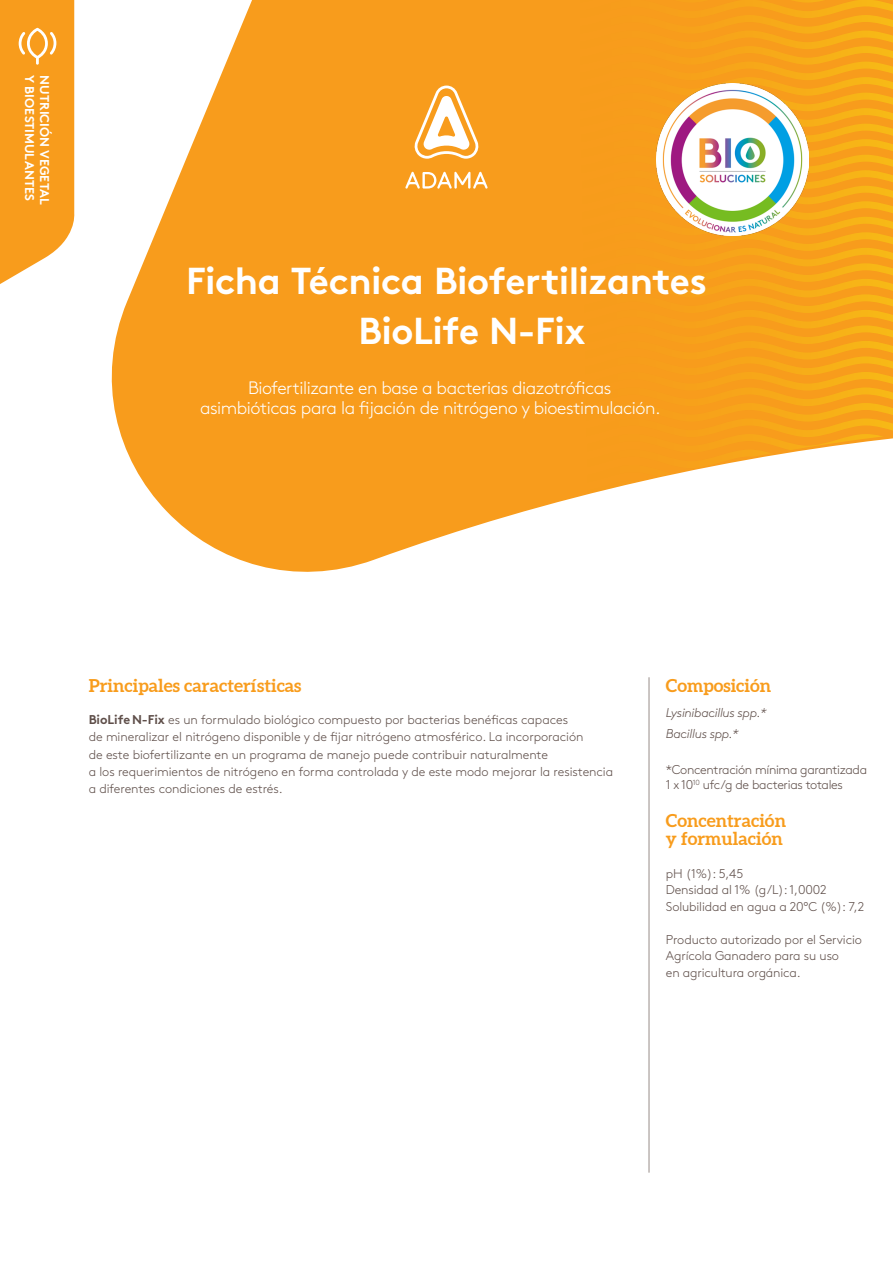
<style>
.page{position:relative;width:893px;height:1263px;background:#fff}
.page>*{position:absolute;margin:0;border:0;box-sizing:border-box;transform-origin:0 0}
.Product_Heading{font:700 37.5px "Brown Std";letter-spacing:-.015em;color:#fff}
.Green_Subhead{font:300 18px/19.5px "Brown Std";letter-spacing:-.025em;color:#fff;text-align:center}
.Green_Subhead-2{font:700 18px "Aleo";color:#f89c1c}
.Body{font:700 18px/17.2px "Aleo";color:#f89c1c}
.Green_Subhead-3{font:300 12.75px/17.2px "Brown Std";letter-spacing:-.005em;color:#5f4f4a}
.Body-2{font:300 12.75px/16.5px "Brown Std";letter-spacing:-.01em;color:#5f4f4a}
.Product_Category{font:700 12.75px "Brown Std";color:#fff}
.Body-3{font:italic 300 12.75px "Brown Std";letter-spacing:-.025em;color:#5f4f4a}
.s1{font-weight:700}
</style>
<div class="page">
<svg style="left:111px;top:0;width:469px;height:572px;fill:#f89c1c"></svg>
<svg style="left:580px;top:0;width:313px;height:497px;background:#f8a82c"></svg>
<svg style="left:0;top:0;width:75px;height:284px;background:#f8a531"></svg>
<svg style="left:414px;top:86px;width:65px;height:73px"></svg>
<svg style="left:405px;top:172px;width:83px;height:17px"></svg>
<hr style="left:649px;top:677px;width:1px;height:495px;background:#988d88">
<img style="left:657px;top:84px;width:152px;height:152px">
<p class="Product_Category" style="left:37px;top:75px;width:127px;rotate:90deg">Y BIOESTIMULANTES</p>
<p class="Product_Category" style="left:52px;top:75px;width:131px;rotate:90deg">NUTRICIÓN VEGETAL</p>
<p class="Product_Heading" style="left:186px;top:258px;width:522px">Ficha Técnica Biofertilizantes</p>
<p class="Product_Heading" style="left:358px;top:308px;width:228px">BioLife N-Fix</p>
<p class="Green_Subhead" style="left:200px;top:379px;width:462px">Biofertilizante en base a bacterias diazotróficas asimbióticas para la fijación de nitrógeno y bioestimulación.</p>
<p class="Green_Subhead-2" style="left:89px;top:674px;width:214px">Principales características</p>
<p class="Green_Subhead-3" style="left:89px;top:711px;width:526px"><span class="s1">BioLifeN-Fix</span> es un formulado biológico compuesto por bacterias benéficas capaces<br>de mineralizar el nitrógeno disponible y de fijar nitrógeno atmosférico. La incorporación<br>de este biofertilizante en un programa de manejo puede contribuir naturalmente<br>a los requerimientos de nitrógeno en forma controlada y de este modo mejorar la resistencia a diferentes condiciones de estrés.</p>
<p class="Green_Subhead-2" style="left:666px;top:674px;width:107px">Composición</p>
<p class="Body-3" style="left:666px;top:705px;width:102px">Lysinibacillus spp.*</p>
<p class="Body-3" style="left:666px;top:726px;width:74px">Bacillus spp.*</p>
<p class="Body-2" style="left:666px;top:762px;width:203px;line-height:15px">*Concentración mínima garantizada<br>1 x 10<sup>10</sup> ufc/g de bacterias totales</p>
<p class="Body" style="left:666px;top:813px;width:122px">Concentración y formulación</p>
<p class="Body-2" style="left:666px;top:865px;width:79px">pH (1%): 5,45</p>
<p class="Body-2" style="left:666px;top:882px;width:200px">Densidad al 1% (g/L): 1,0002<br>Solubilidad en agua a 20°C (%): 7,2</p>
<p class="Body-2" style="left:666px;top:931px;width:198px">Producto autorizado por el Servicio<br>Agrícola Ganadero para su uso<br>en agricultura orgánica.</p>
</div>
